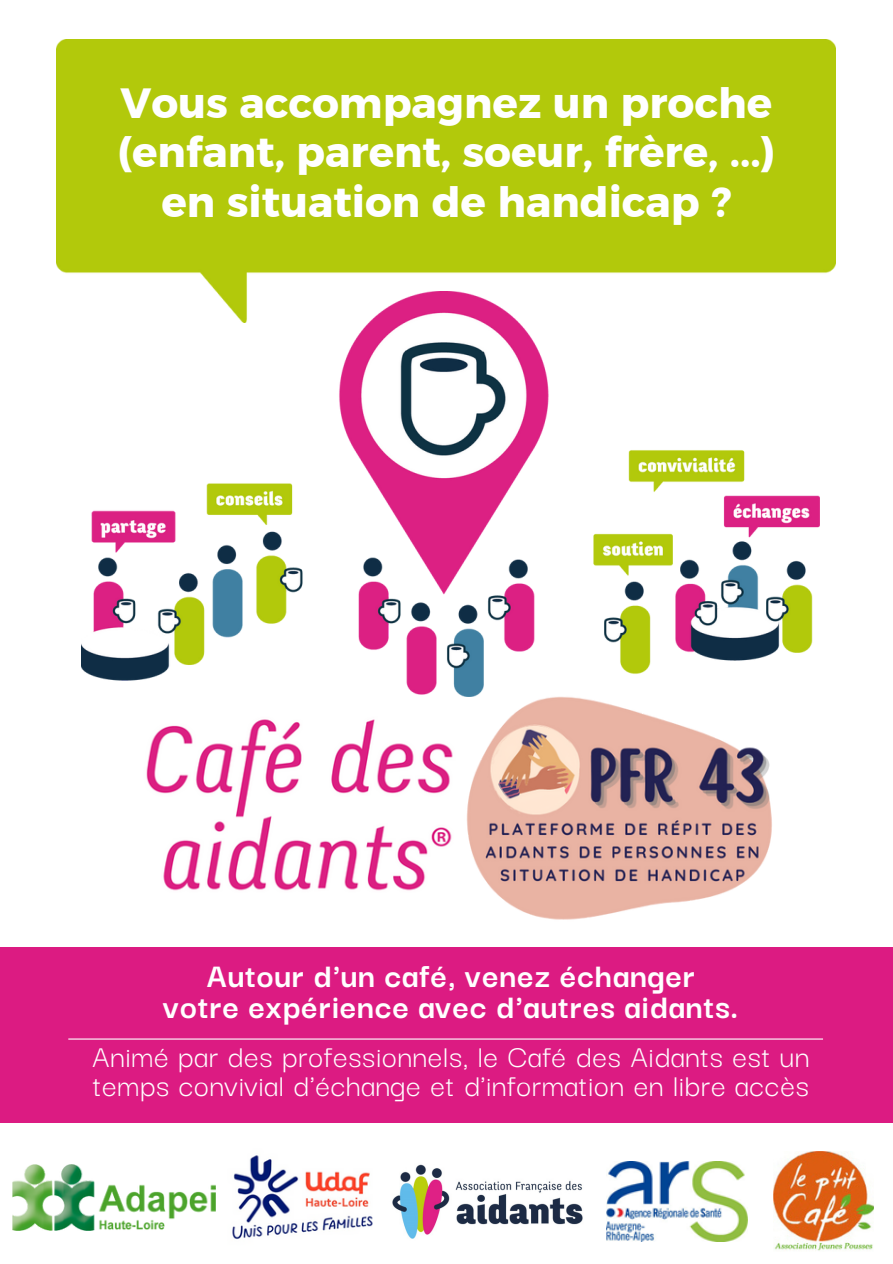
<style>
.page{position:relative;width:893px;height:1264px;background:#fff}
.page>*{position:absolute;margin:0;border:0;box-sizing:border-box;transform-origin:0 0}
.t1{font:42.15px/49.5px "Kief Montaser Bold";color:#fff;text-align:center}
.t2{font:700 36.15px/31.5px "Darker Grotesque";letter-spacing:.02em;color:#fff;text-align:center}
.t3{font:33.15px/29.2px "Darker Grotesque";letter-spacing:.02em;color:#fff}
</style>
<div class="page">
<img style="left:215px;top:1155px;width:158px;height:85px">
<img style="left:13px;top:1164px;width:202px;height:66px">
<img style="left:392px;top:1164px;width:191px;height:75px">
<img style="left:606px;top:1161px;width:141px;height:80px">
<img style="left:773px;top:1151px;width:100px;height:100px">
<img style="left:146px;top:719px;width:307px;height:172px">
<img style="left:82px;top:323px;width:737px;height:372px">
<img style="left:57px;top:40px;width:778px;height:283px">
<img style="left:455px;top:679px;width:328px;height:241px">
<div style="left:0;top:947px;width:892px;height:175px;background:#dc1b82"></div>
<hr style="left:68px;top:1038px;width:755px;height:1px;background:#fff">
<p class="t1" style="left:117px;top:78px;width:659px">Vous accompagnez un proche (enfant, parent, soeur, frère, ...) en situation de handicap ?</p>
<p class="t2" style="left:163px;top:957px;width:576px">Autour d'un café, venez échanger<br>votre expérience avec d'autres aidants.</p>
<p class="t3" style="left:92px;top:1039px;width:718px">Animé par des professionnels, le Café des Aidants est un temps convivial d'échange et d'information en libre accès</p>
</div>
